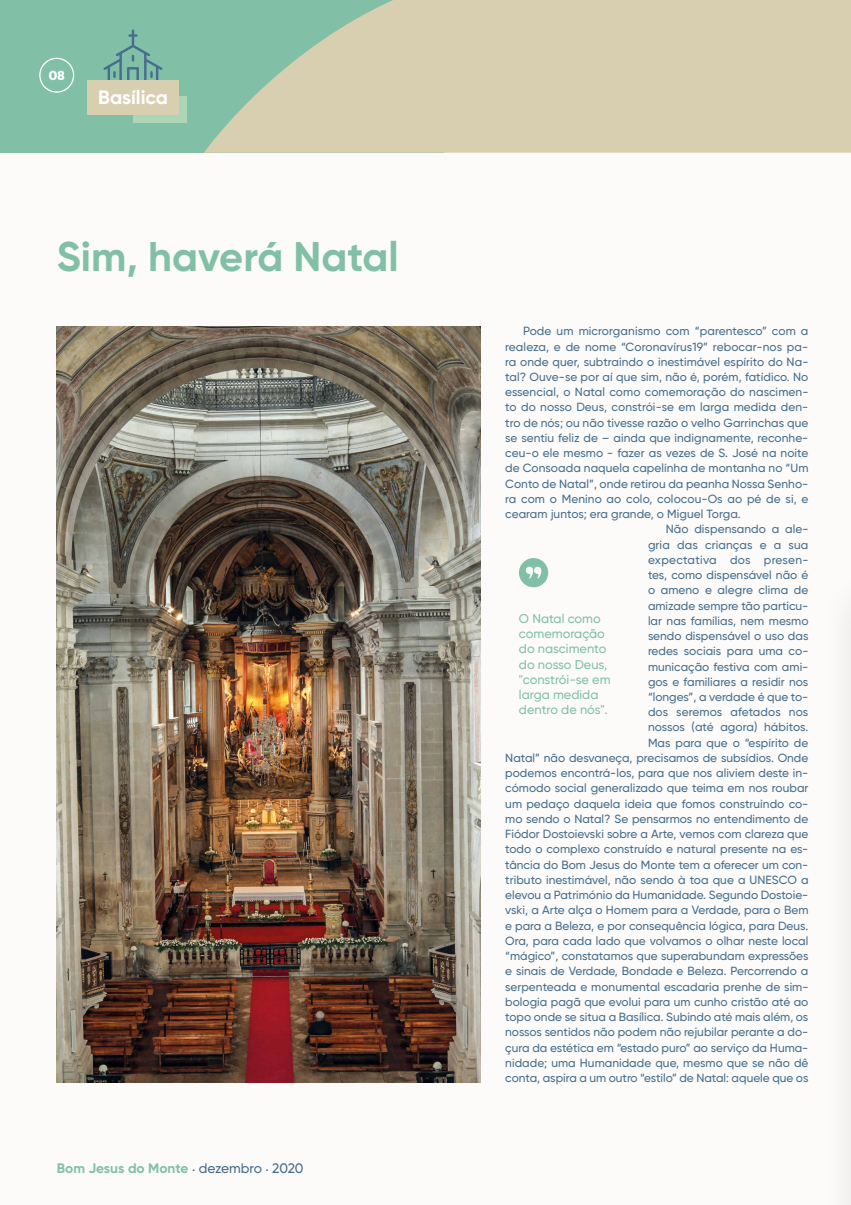
<style>
.page{position:relative;width:851px;height:1205px;background:#fff}
.page>*{position:absolute;margin:0;border:0;box-sizing:border-box;transform-origin:0 0}
.t1{font:700 41.38px "Gilroy";color:#81c0a7}
.t2{font:700 19.5px "Gilroy";color:#fff}
.t3{font:700 13.75px "Gilroy";color:#81c0a7}
.t4{font:500 12.75px/15.2px "Gilroy";color:#81c0a7}
.t5{font:900 12.5px "Verlag";color:#fff}
.t6{font:500 11.88px "Gilroy";color:#476e8c}
.t7{font:500 11.88px "Gilroy";letter-spacing:.025em;color:#476e8c}
.s1{font-weight:500;color:#476e8c}
</style>
<div class="page">
<div style="left:0;top:0;width:850px;height:1205px;background:#fcfbfa"></div>
<div style="left:0;top:0;width:443px;height:153px;background:#81c0a7"></div>
<svg style="left:204px;top:0;width:646px;height:153px;background:#cdcdae"></svg>
<div style="left:133px;top:96px;width:53px;height:27px;background:#add6b7"></div>
<svg style="left:103px;top:29px;width:59px;height:51px"></svg>
<div style="left:87px;top:80px;width:91px;height:35px;background:#d8cfb0"></div>
<div style="left:519px;top:558px;width:29px;height:29px;background:#81c0a7;border-radius:50%"></div>
<svg style="left:525px;top:567px;width:16px;height:12px"></svg>
<div style="left:39px;top:58px;width:35px;height:35px;border:1px solid #fff;border-radius:50%"></div>
<img style="left:57px;top:327px;width:423px;height:755px">
<p class="t5" style="left:48px;top:65px;width:18px">08</p>
<h2 class="t2" style="left:98px;top:85px;width:71px">Basílica</h2>
<h1 class="t1" style="left:57px;top:231px;width:343px">Sim, haverá Natal</h1>
<p class="t3" style="left:57px;top:1160px;width:248px">Bom Jesus do Monte <span class="s1">· dezembro · 2020</span></p>
<p class="t6" style="left:523px;top:324px;width:287px">Pode um microrganismo com “parentesco” com a</p>
<p class="t6" style="left:505px;top:339px;width:304px">realeza, e de nome “Coronavírus19” rebocar-nos pa-</p>
<p class="t6" style="left:505px;top:354px;width:304px">ra onde quer, subtraindo o inestimável espírito do Na-</p>
<p class="t6" style="left:505px;top:369px;width:304px">tal? Ouve-se por aí que sim, não é, porém, fatídico. No</p>
<p class="t6" style="left:505px;top:385px;width:304px">essencial, o Natal como comemoração do nascimen-</p>
<p class="t6" style="left:505px;top:400px;width:304px">to do nosso Deus, constrói-se em larga medida den-</p>
<p class="t6" style="left:505px;top:415px;width:304px">tro de nós; ou não tivesse razão o velho Garrinchas que</p>
<p class="t6" style="left:505px;top:430px;width:304px">se sentiu feliz de – ainda que indignamente, reconhe-</p>
<p class="t6" style="left:505px;top:446px;width:304px">ceu-o ele mesmo - fazer as vezes de S. José na noite</p>
<p class="t6" style="left:505px;top:461px;width:304px">de Consoada naquela capelinha de montanha no “Um</p>
<p class="t6" style="left:505px;top:476px;width:304px">Conto de Natal”, onde retirou da peanha Nossa Senho-</p>
<p class="t6" style="left:505px;top:491px;width:304px">ra com o Menino ao colo, colocou-Os ao pé de si, e</p>
<p class="t6" style="left:505px;top:507px;width:237px">cearam juntos; era grande, o Miguel Torga.</p>
<p class="t6" style="left:665px;top:522px;width:144px">Não dispensando a ale-</p>
<p class="t6" style="left:648px;top:537px;width:162px">gria das crianças e a sua</p>
<p class="t7" style="left:648px;top:552px;width:162px">expectativa dos presen-</p>
<p class="t6" style="left:648px;top:568px;width:162px">tes, como dispensável não é</p>
<p class="t6" style="left:648px;top:583px;width:162px">o ameno e alegre clima de</p>
<p class="t6" style="left:648px;top:598px;width:162px">amizade sempre tão particu-</p>
<p class="t6" style="left:648px;top:613px;width:162px">lar nas famílias, nem mesmo</p>
<p class="t6" style="left:648px;top:628px;width:162px">sendo dispensável o uso das</p>
<p class="t6" style="left:648px;top:644px;width:162px">redes sociais para uma co-</p>
<p class="t6" style="left:648px;top:659px;width:162px">municação festiva com ami-</p>
<p class="t6" style="left:648px;top:674px;width:162px">gos e familiares a residir nos</p>
<p class="t6" style="left:648px;top:689px;width:162px">“longes”, a verdade é que to-</p>
<p class="t6" style="left:648px;top:705px;width:162px">dos seremos afetados nos</p>
<p class="t6" style="left:648px;top:720px;width:162px">nossos (até agora) hábitos.</p>
<p class="t6" style="left:648px;top:735px;width:162px">Mas para que o “espírito de</p>
<p class="t6" style="left:505px;top:750px;width:304px">Natal” não desvaneça, precisamos de subsídios. Onde</p>
<p class="t6" style="left:505px;top:766px;width:304px">podemos encontrá-los, para que nos aliviem deste in-</p>
<p class="t6" style="left:505px;top:781px;width:304px">cómodo social generalizado que teima em nos roubar</p>
<p class="t6" style="left:505px;top:796px;width:304px">um pedaço daquela ideia que fomos construindo co-</p>
<p class="t6" style="left:505px;top:811px;width:304px">mo sendo o Natal? Se pensarmos no entendimento de</p>
<p class="t6" style="left:505px;top:827px;width:304px">Fiódor Dostoievski sobre a Arte, vemos com clareza que</p>
<p class="t6" style="left:505px;top:842px;width:304px">todo o complexo construído e natural presente na es-</p>
<p class="t6" style="left:505px;top:857px;width:304px">tância do Bom Jesus do Monte tem a oferecer um con-</p>
<p class="t6" style="left:505px;top:872px;width:305px">tributo inestimável, não sendo à toa que a UNESCO a</p>
<p class="t6" style="left:505px;top:887px;width:304px">elevou a Património da Humanidade. Segundo Dostoie-</p>
<p class="t6" style="left:505px;top:903px;width:304px">vski, a Arte alça o Homem para a Verdade, para o Bem</p>
<p class="t6" style="left:505px;top:918px;width:304px">e para a Beleza, e por consequência lógica, para Deus.</p>
<p class="t6" style="left:505px;top:933px;width:304px">Ora, para cada lado que volvamos o olhar neste local</p>
<p class="t6" style="left:505px;top:948px;width:304px">“mágico”, constatamos que superabundam expressões</p>
<p class="t6" style="left:505px;top:964px;width:304px">e sinais de Verdade, Bondade e Beleza. Percorrendo a</p>
<p class="t6" style="left:505px;top:979px;width:305px">serpenteada e monumental escadaria prenhe de sim-</p>
<p class="t6" style="left:505px;top:994px;width:304px">bologia pagã que evolui para um cunho cristão até ao</p>
<p class="t6" style="left:505px;top:1009px;width:304px">topo onde se situa a Basílica. Subindo até mais além, os</p>
<p class="t6" style="left:505px;top:1025px;width:304px">nossos sentidos não podem não rejubilar perante a do-</p>
<p class="t6" style="left:505px;top:1040px;width:304px">çura da estética em “estado puro” ao serviço da Huma-</p>
<p class="t6" style="left:505px;top:1055px;width:305px">nidade; uma Humanidade que, mesmo que se não dê</p>
<p class="t6" style="left:505px;top:1070px;width:304px">conta, aspira a um outro “estilo” de Natal: aquele que os</p>
<p class="t4" style="left:519px;top:611px;width:93px">O Natal como comemoração do nascimento do nosso Deus, "constrói-se em larga medida dentro de nós".</p>
</div>
